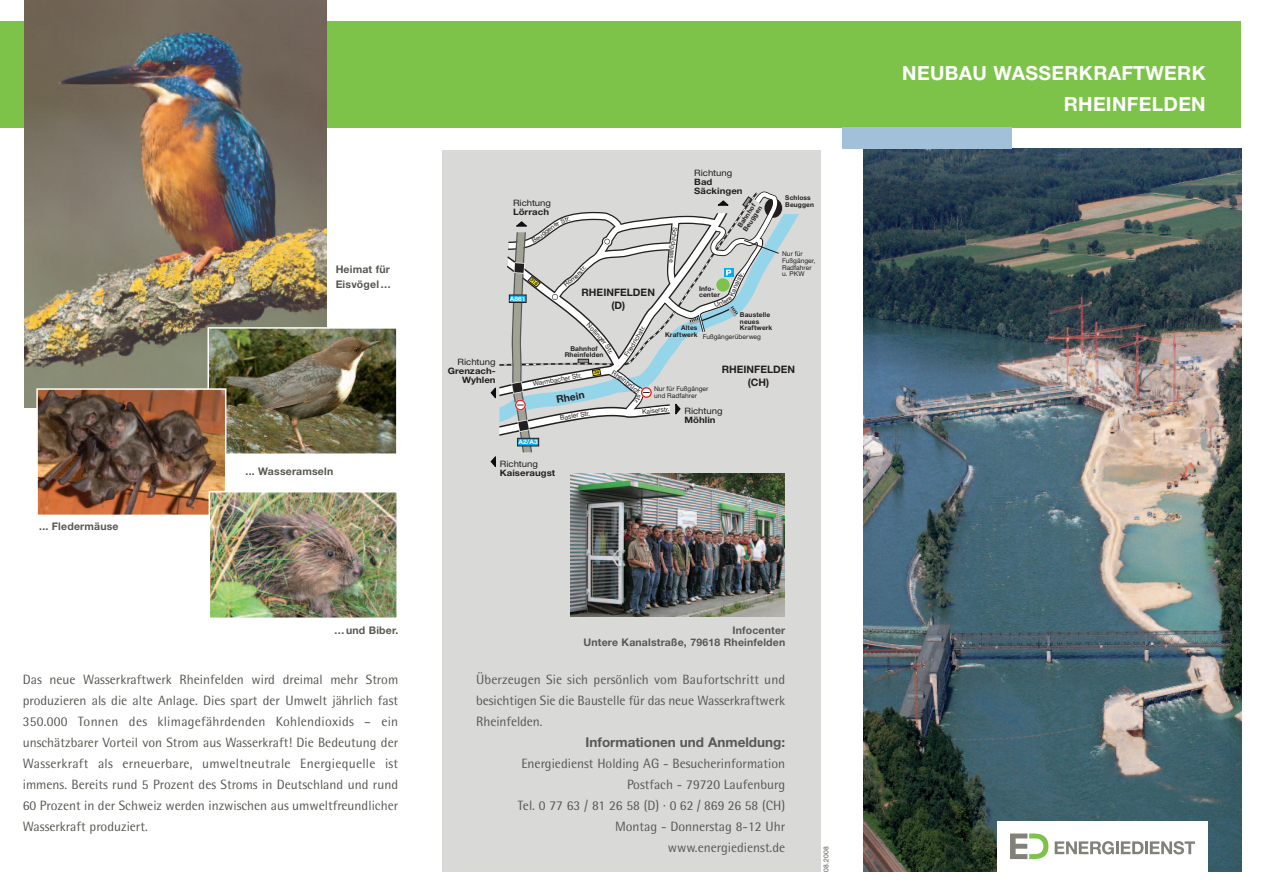
<style>
.page{position:relative;width:1263px;height:893px;background:#fff}
.page>*{position:absolute;margin:0;border:0;box-sizing:border-box;transform-origin:0 0}
.t1{font:700 19.5px/31.2px "Helvetica Neue";letter-spacing:.015em;color:#fff;text-align:right}
.t2{font:13.5px/21px "Rotis Semi Sans";color:#585752;text-align:justify}
.t3{font:700 13.5px "Helvetica Neue";color:#585752}
.t4{font:700 10.5px/12.6px "Helvetica Neue";letter-spacing:.015em;color:#585752;text-align:right}
.t5{font:700 10.35px/12.3px "Helvetica Neue";letter-spacing:.005em;color:#231f20;text-align:center}
.t6{font:700 8.85px/8.9px "Helvetica Neue";letter-spacing:.005em;color:#231f20;scale:1.09 1}
.t7{font:8.85px "Helvetica Neue";letter-spacing:-.005em;color:#231f20;scale:1.09 1}
.t8{font:6.75px "Helvetica Neue";letter-spacing:.015em;color:#585752}
.t9{font:6.6px/6.6px "Helvetica Neue";letter-spacing:.01em;color:#231f20}
.t10{font:700 6.6px/6.6px "Helvetica Neue";letter-spacing:.02em;color:#231f20}
.t11{font:700 6.15px "Helvetica Neue";letter-spacing:.01em;color:#fff;scale:1.09 1}
</style>
<div class="page">
<div style="left:0;top:21px;width:863px;height:107px;background:#7dc34a"></div>
<img style="left:24px;top:0;width:302px;height:407px">
<img style="left:863px;top:149px;width:379px;height:723px">
<div style="left:863px;top:21px;width:378px;height:107px;background:#7dc34a"></div>
<div style="left:842px;top:128px;width:169px;height:21px;background:#a3c0da"></div>
<div style="left:442px;top:151px;width:379px;height:721px;background:#d9dad8"></div>
<div style="left:997px;top:821px;width:211px;height:51px;background:#fff"></div>
<svg style="left:1055px;top:841px;width:140px;height:13px"></svg>
<svg style="left:1010px;top:833px;width:38px;height:26px"></svg>
<img style="left:570px;top:473px;width:214px;height:143px">
<img style="left:210px;top:330px;width:185px;height:122px">
<div style="left:207px;top:327px;width:191px;height:128px;border:2px solid #fff"></div>
<img style="left:39px;top:391px;width:184px;height:122px">
<div style="left:36px;top:388px;width:190px;height:128px;border:2px solid #fff"></div>
<img style="left:212px;top:494px;width:183px;height:122px">
<div style="left:209px;top:491px;width:189px;height:128px;border:2px solid #fff"></div>
<svg style="left:490px;top:192px;width:309px;height:275px"></svg>
<p class="t4" style="left:336px;top:263px;width:57px;line-height:15px;text-align:left">Heimat für<br>Eisvögel…</p>
<p class="t4" style="left:39px;top:521px;width:81px">... Fledermäuse</p>
<p class="t4" style="left:246px;top:466px;width:89px">... Wasseramseln</p>
<p class="t4" style="left:334px;top:625px;width:66px">…und Biber.</p>
<p class="t2" style="left:23px;top:670px;width:377px">Das neue Wasserkraftwerk Rheinfelden wird dreimal mehr Strom produzieren als die alte Anlage. Dies spart der Umwelt jährlich fast 350.000 Tonnen des klimagefährdenden Kohlendioxids – ein unschätzbarer Vorteil von Strom aus Wasserkraft! Die Bedeutung der Wasserkraft als erneuerbare, umweltneutrale Energiequelle ist immens. Bereits rund 5 Prozent des Stroms in Deutschland und rund 60 Prozent in der Schweiz werden inzwischen aus umweltfreundlicher Wasserkraft produziert.</p>
<p class="t7" style="left:513px;top:200px;width:36px">Richtung</p>
<p class="t6" style="left:513px;top:208px;width:35px">Lörrach</p>
<p class="t11" style="left:510px;top:296px;width:16px">A861</p>
<p class="t5" style="left:581px;top:287px;width:75px">RHEINFELDEN (D)</p>
<p class="t9" style="left:678px;top:227px;width:27px;rotate:96deg">Schi dl ga</p>
<p class="t7" style="left:694px;top:170px;width:36px">Richtung</p>
<p class="t6" style="left:694px;top:178px;width:46px">Bad<br>Säckingen</p>
<p class="t10" style="left:737px;top:225px;width:30px;rotate:-56deg">Bahnhof<br>Beuggen</p>
<p class="t10" style="left:699px;top:285px;width:22px">Info&shy;center</p>
<p class="t9" style="left:703px;top:334px;width:60px">Fußgängerüberweg</p>
<p class="t10" style="left:740px;top:312px;width:34px">Baustelle neues<br>Kraftwerk</p>
<p class="t10" style="left:665px;top:325px;width:34px;text-align:right">Altes<br>Kraftwerk</p>
<p class="t10" style="left:785px;top:195px;width:30px">Schloss<br>Beuggen</p>
<p class="t9" style="left:782px;top:251px;width:35px">Nur für<br>Fußgänger,<br>Radfahrer u. PKW</p>
<p class="t10" style="left:565px;top:345px;width:40px;text-align:center">Bahnhof<br>Rheinfelden</p>
<p class="t7" style="left:458px;top:359px;width:36px">Richtung</p>
<p class="t6" style="left:448px;top:367px;width:45px;text-align:right">Grenzach-<br>Wyhlen</p>
<p class="t9" style="left:533px;top:382px;width:51px;rotate:-11deg">Warmbacher Str.</p>
<p class="t11" style="left:518px;top:440px;width:19px">A2/A3</p>
<p class="t5" style="left:555px;top:395px;width:30px;rotate:-11deg">Rhein</p>
<p class="t7" style="left:500px;top:460px;width:36px">Richtung</p>
<p class="t6" style="left:500px;top:469px;width:52px">Kaiseraugst</p>
<p class="t9" style="left:626px;top:351px;width:13px;rotate:-58deg">ried</p>
<p class="t9" style="left:654px;top:386px;width:56px">Nur für Fußgänger und Radfahrer</p>
<p class="t5" style="left:722px;top:364px;width:75px">RHEINFELDEN (CH)</p>
<p class="t9" style="left:642px;top:409px;width:29px;rotate:-6deg">Kaiserstr.</p>
<p class="t7" style="left:684px;top:408px;width:36px">Richtung</p>
<p class="t6" style="left:684px;top:416px;width:30px">Möhlin</p>
<p class="t4" style="left:583px;top:624px;width:203px">Infocenter<br>Untere Kanalstraße, 79618 Rheinfelden</p>
<p class="t2" style="left:476px;top:670px;width:310px">Überzeugen Sie sich persönlich vom Baufortschritt und besichtigen Sie die Baustelle für das neue Wasserkraftwerk Rheinfelden.</p>
<p class="t3" style="left:585px;top:738px;width:201px">Informationen und Anmeldung:</p>
<p class="t2" style="left:518px;top:754px;width:269px;text-align:right">Energiedienst Holding AG - Besucherinformation Postfach - 79720 Laufenburg<br>Tel. 0 77 63 / 81 26 58 (D) · 0 62 / 869 26 58 (CH)<br>Montag - Donnerstag 8-12 Uhr www.energiedienst.de</p>
<p class="t8" style="left:824px;top:872px;width:27px;rotate:-90deg">08.2008</p>
<h1 class="t1" style="left:902px;top:59px;width:305px">NEUBAU WASSERKRAFTWERK<br>RHEINFELDEN</h1>
</div>
